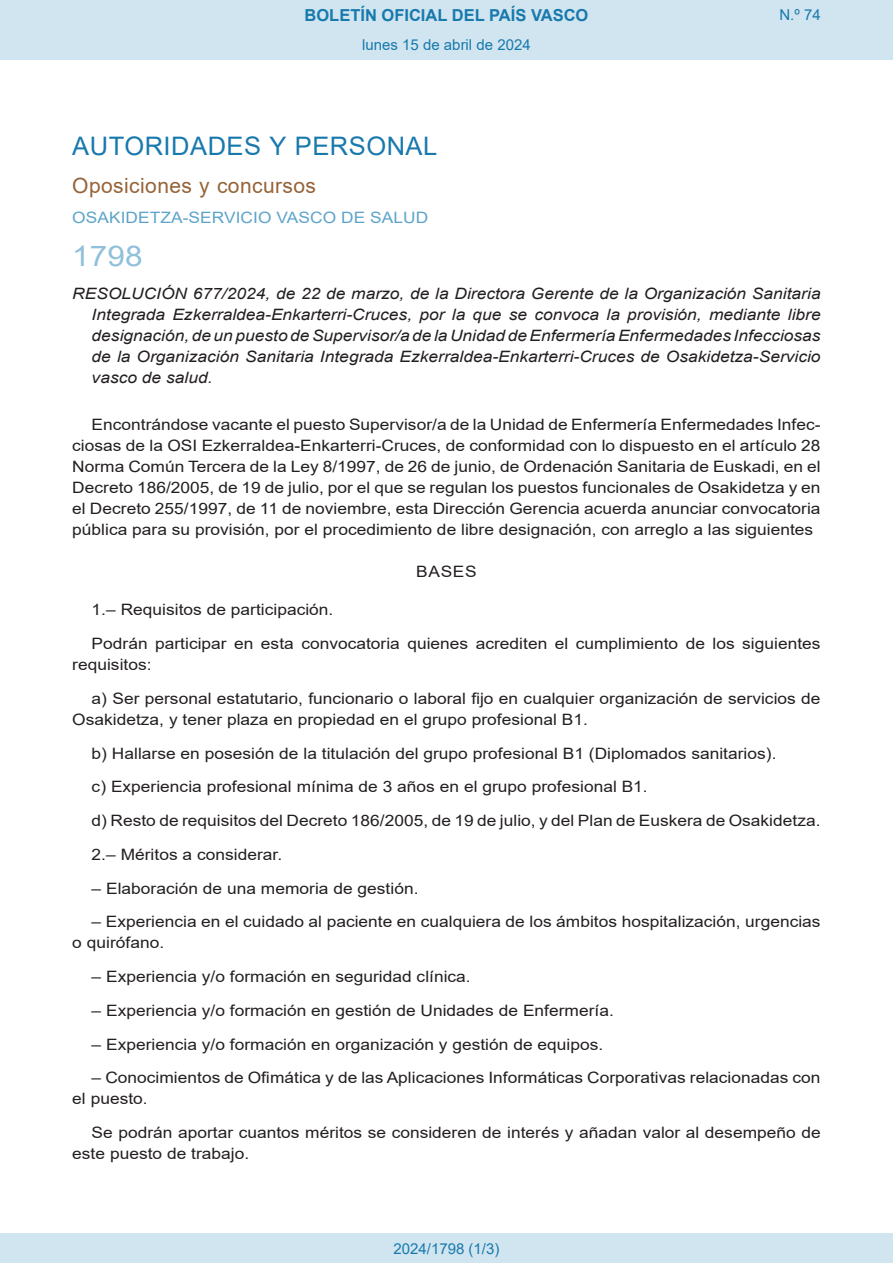
<style>
.page{position:relative;width:893px;height:1263px;background:#fff}
.page>*{position:absolute;margin:0;border:0;box-sizing:border-box;transform-origin:0 0}
.BOPVOrden{font:28.5px "Arial";color:#90c0db;scale:1.11 1}
.BOPVSeccion{font:25.5px "Arial";letter-spacing:.02em;color:#1879ad}
.BOPVSubseccion{font:21px "Arial";letter-spacing:.02em;color:#956338}
.t1{font:700 16.5px "Arial";color:#1879ad}
.BOPVDetalle{font:15.6px/21px "Arial";color:#231f20;scale:1.11 1}
.BOPVTitulo{font:italic 15.6px/21px "Arial";color:#231f20;text-align:justify;scale:1.11 1}
.BOPVOrganismo{font:15.6px "Arial";letter-spacing:.005em;color:#5ea4ca;scale:1.11 1}
.BOPVClave{font:15.6px "Arial";letter-spacing:.035em;color:#231f20;scale:1.11 1}
.Paginacion_Centro{font:15px "Arial";color:#1879ad}
</style>
<div class="page">
<div style="left:0;top:0;width:893px;height:60px;background:#d0e5f0"></div>
<div style="left:0;top:1233px;width:893px;height:30px;background:#d0e5f0"></div>
<p class="t1" style="left:305px;top:3px;width:285px">BOLETÍN OFICIAL DEL PAÍS VASCO</p>
<p class="Paginacion_Centro" style="left:362px;top:35px;width:170px">lunes 15 de abril de 2024</p>
<p class="Paginacion_Centro" style="left:779px;top:5px;width:43px">N.º 74</p>
<p class="BOPVSeccion" style="left:72px;top:128px;width:366px">AUTORIDADES Y PERSONAL</p>
<p class="BOPVSubseccion" style="left:72px;top:171px;width:245px">Oposiciones y concursos</p>
<p class="BOPVOrganismo" style="left:72px;top:207px;width:322px">OSAKIDETZA-SERVICIO VASCO DE SALUD</p>
<p class="BOPVOrden" style="left:72px;top:236px;width:65px">1798</p>
<p class="BOPVTitulo" style="left:92px;top:284px;width:658px;text-indent:-19px">RESOLUCIÓN 677/2024, de 22 de marzo, de la Directora Gerente de la Organización Sanitaria Integrada Ezkerraldea-Enkarterri-Cruces, por la que se convoca la provisión, mediante libre designación, de un puesto de Supervisor/a de la Unidad de Enfermería Enfermedades Infecciosas de la Organización Sanitaria Integrada Ezkerraldea-Enkarterri-Cruces de Osakidetza-Servicio vasco de salud.</p>
<p class="BOPVDetalle" style="left:72px;top:414px;width:676px;text-align:justify;text-indent:19px">Encontrándose vacante el puesto Supervisor/a de la Unidad de Enfermería Enfermedades Infec&shy;ciosas de la OSI Ezkerraldea-Enkarterri-Cruces, de conformidad con lo dispuesto en el artículo 28<br>Norma Común Tercera de la Ley 8/1997, de 26 de junio, de Ordenación Sanitaria de Euskadi, en el Decreto 186/2005, de 19 de julio, por el que se regulan los puestos funcionales de Osakidetza y en el Decreto 255/1997, de 11 de noviembre, esta Dirección Gerencia acuerda anunciar convocatoria pública para su provisión, por el procedimiento de libre designación, con arreglo a las siguientes</p>
<p class="BOPVClave" style="left:416px;top:561px;width:56px">BASES</p>
<p class="BOPVDetalle" style="left:92px;top:599px;width:219px">1.– Requisitos de participación.</p>
<p class="BOPVDetalle" style="left:72px;top:633px;width:676px;text-indent:19px">Podrán participar en esta convocatoria quienes acrediten el cumplimiento de los siguientes requisitos:</p>
<p class="BOPVDetalle" style="left:72px;top:688px;width:676px;text-indent:19px">a) Ser personal estatutario, funcionario o laboral fijo en cualquier organización de servicios de<br>Osakidetza, y tener plaza en propiedad en el grupo profesional B1.</p>
<p class="BOPVDetalle" style="left:92px;top:742px;width:618px">b) Hallarse en posesión de la titulación del grupo profesional B1 (Diplomados sanitarios).</p>
<p class="BOPVDetalle" style="left:92px;top:776px;width:503px">c) Experiencia profesional mínima de 3 años en el grupo profesional B1.</p>
<p class="BOPVDetalle" style="left:92px;top:810px;width:658px">d) Resto de requisitos del Decreto 186/2005, de 19 de julio, y del Plan de Euskera de Osakidetza.</p>
<p class="BOPVDetalle" style="left:92px;top:844px;width:173px">2.– Méritos a considerar.</p>
<p class="BOPVDetalle" style="left:92px;top:877px;width:296px">– Elaboración de una memoria de gestión.</p>
<p class="BOPVDetalle" style="left:72px;top:911px;width:676px;text-indent:19px">– Experiencia en el cuidado al paciente en cualquiera de los ámbitos hospitalización, urgencias o quirófano.</p>
<p class="BOPVDetalle" style="left:92px;top:966px;width:343px">– Experiencia y/o formación en seguridad clínica.</p>
<p class="BOPVDetalle" style="left:92px;top:1000px;width:472px">– Experiencia y/o formación en gestión de Unidades de Enfermería.</p>
<p class="BOPVDetalle" style="left:92px;top:1033px;width:462px">– Experiencia y/o formación en organización y gestión de equipos.</p>
<p class="BOPVDetalle" style="left:72px;top:1067px;width:676px;text-indent:19px">– Conocimientos de Ofimática y de las Aplicaciones Informáticas Corporativas relacionadas con el puesto.</p>
<p class="BOPVDetalle" style="left:72px;top:1122px;width:676px;text-indent:19px">Se podrán aportar cuantos méritos se consideren de interés y añadan valor al desempeño de este puesto de trabajo.</p>
<p class="Paginacion_Centro" style="left:393px;top:1238px;width:107px">2024/1798 (1/3)</p>
</div>
